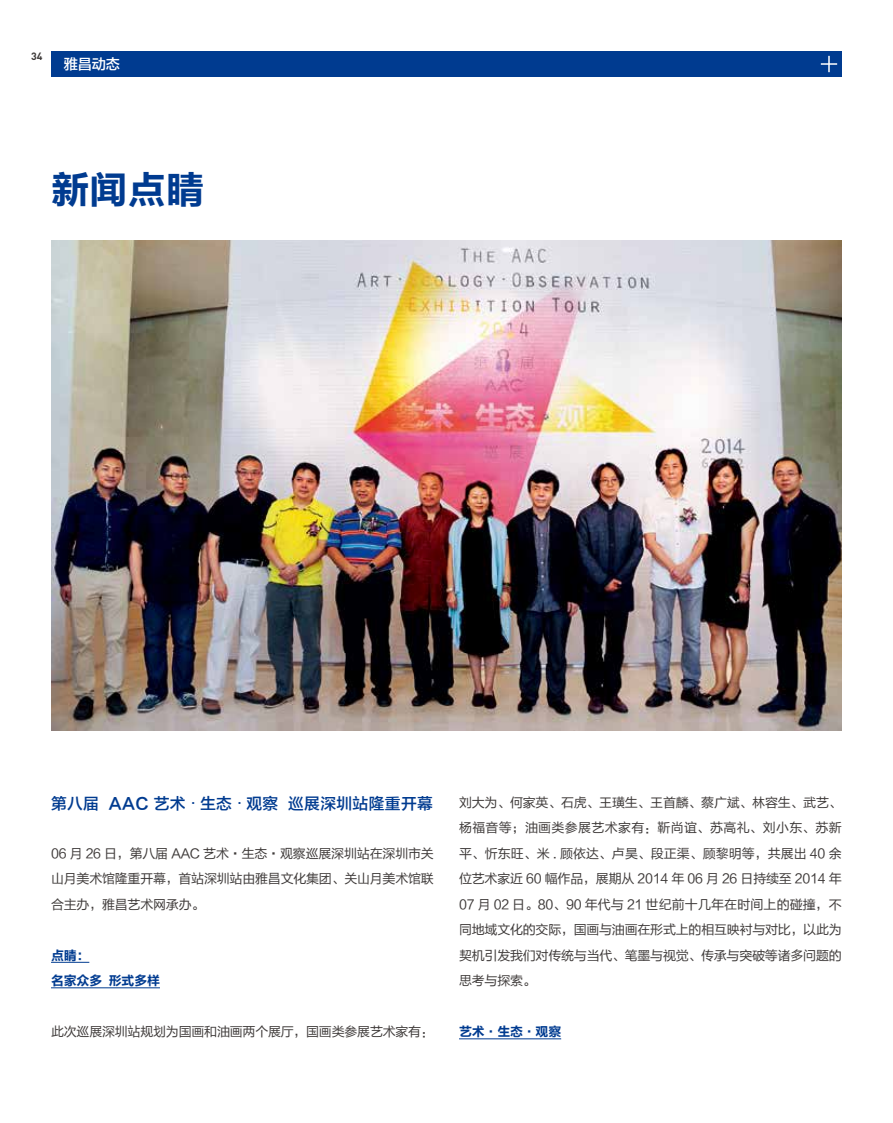
<style>
.page{position:relative;width:893px;height:1123px;background:#fff}
.page>*{position:absolute;margin:0;border:0;box-sizing:border-box;transform-origin:0 0}
.t1{font:38.4px "FZLTCHK GBK1 0";color:#003b90}
.t2{font:15.75px "FZLTZHK GBK1 0";letter-spacing:.025em;color:#003b90}
.t3{font:14.25px "FZLTZHK GBK1 0";color:#fff}
.t4{font:12.9px/25.5px "FZLTHK GBK1 0";letter-spacing:-.015em;color:#3e3a39;text-align:justify}
.t5{font:12.9px/25.5px "FZLTCHK GBK1 0";letter-spacing:-.015em;color:#003b90}
.t6{font:700 10.5px "DIN";color:#3e3a39}
.s1{font-family:"FZLTHK GBK1 0";font-size:14.25px}
.s2{font-family:"FZLTCHK GBK1 0"}
</style>
<div class="page">
<div style="left:51px;top:51px;width:791px;height:26px;background:#003b90"></div>
<svg style="left:821px;top:56px;width:16px;height:16px"></svg>
<hr style="left:51px;top:962px;width:38px;height:1px;background:#003b90">
<hr style="left:51px;top:987px;width:109px;height:1px;background:#003b90">
<hr style="left:459px;top:1038px;width:102px;height:1px;background:#003b90">
<img style="left:51px;top:240px;width:791px;height:491px">
<p class="t6" style="left:31px;top:49px;width:13px">34</p>
<p class="t3" style="left:64px;top:56px;width:58px">雅昌动态</p>
<h1 class="t1" style="left:51px;top:169px;width:155px">新闻点睛</h1>
<p class="t2" style="left:51px;top:795px;width:383px">第八届 AAC 艺术<span class="s1">·</span>生态<span class="s1">·</span>观察 巡展深圳站隆重开幕</p>
<p class="t4" style="left:51px;top:840px;width:384px">06 月 26 日，第八届 AAC 艺术<span class="s2">·</span>生态<span class="s2">·</span>观察巡展深圳站在深圳市关山月美术馆隆重开幕，首站深圳站由雅昌文化集团、关山月美术馆联合主办，雅昌艺术网承办。</p>
<p class="t5" style="left:51px;top:942px;width:111px">点睛：<br>名家众多 形式多样</p>
<p class="t4" style="left:51px;top:1019px;width:384px">此次巡展深圳站规划为国画和油画两个展厅，国画类参展艺术家有：</p>
<p class="t4" style="left:459px;top:789px;width:384px">刘大为、何家英、石虎、王璜生、王首麟、蔡广斌、林容生、武艺、杨福音等；油画类参展艺术家有：靳尚谊、苏高礼、刘小东、苏新平、忻东旺、米 . 顾依达、卢昊、段正渠、顾黎明等，共展出 40 余位艺术家近 60 幅作品，展期从 2014 年 06 月 26 日持续至 2014 年07 月 02 日。80、90 年代与 21 世纪前十几年在时间上的碰撞，不同地域文化的交际，国画与油画在形式上的相互映衬与对比，以此为契机引发我们对传统与当代、笔墨与视觉、传承与突破等诸多问题的思考与探索。</p>
<p class="t5" style="left:459px;top:1019px;width:104px">艺术·生态·观察</p>
</div>
